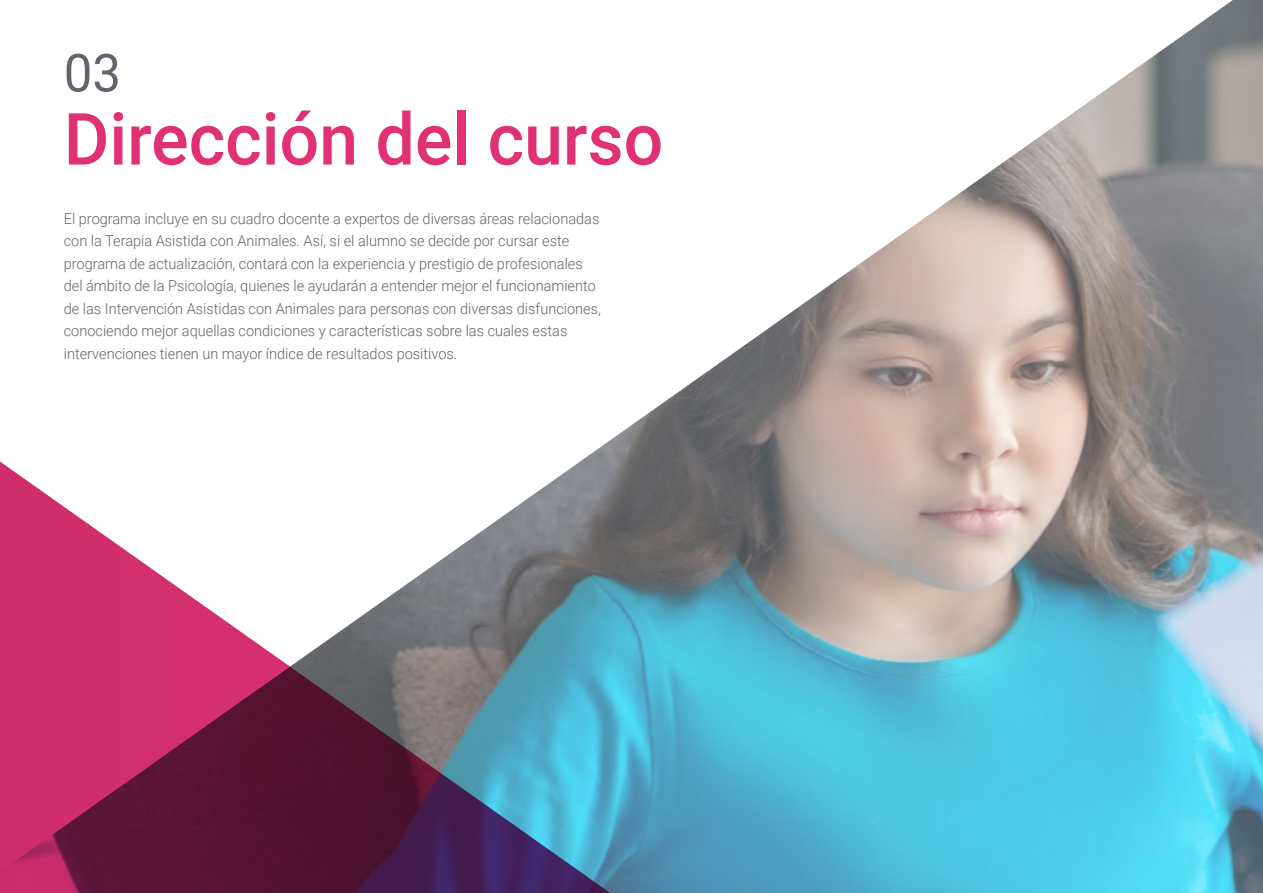
<style>
.page{position:relative;width:1263px;height:893px;background:#fff}
.page>*{position:absolute;margin:0;border:0;box-sizing:border-box;transform-origin:0 0}
.t1{font:500 72px "Roboto";color:#df3174}
.t2{font:52.5px "Roboto";color:#61646a}
.t3{font:300 15px/22.5px "Roboto";color:#61646a}
</style>
<div class="page">
<img style="left:602px;top:0;width:661px;height:893px">
<svg style="left:0;top:446px;width:640px;height:447px"></svg>
<h2 class="t2" style="left:64px;top:36px;width:59px">03</h2>
<h1 class="t1" style="left:64px;top:89px;width:601px">Dirección del curso</h1>
<p class="t3" style="left:64px;top:207px;width:539px">El programa incluye en su cuadro docente a expertos de diversas áreas relacionadas con la Terapia Asistida con Animales. Así, si el alumno se decide por cursar este programa de actualización, contará con la experiencia y prestigio de profesionales del ámbito de la Psicología, quienes le ayudarán a entender mejor el funcionamiento de las Intervención Asistidas con Animales para personas con diversas disfunciones, conociendo mejor aquellas condiciones y características sobre las cuales estas intervenciones tienen un mayor índice de resultados positivos.</p>
</div>
